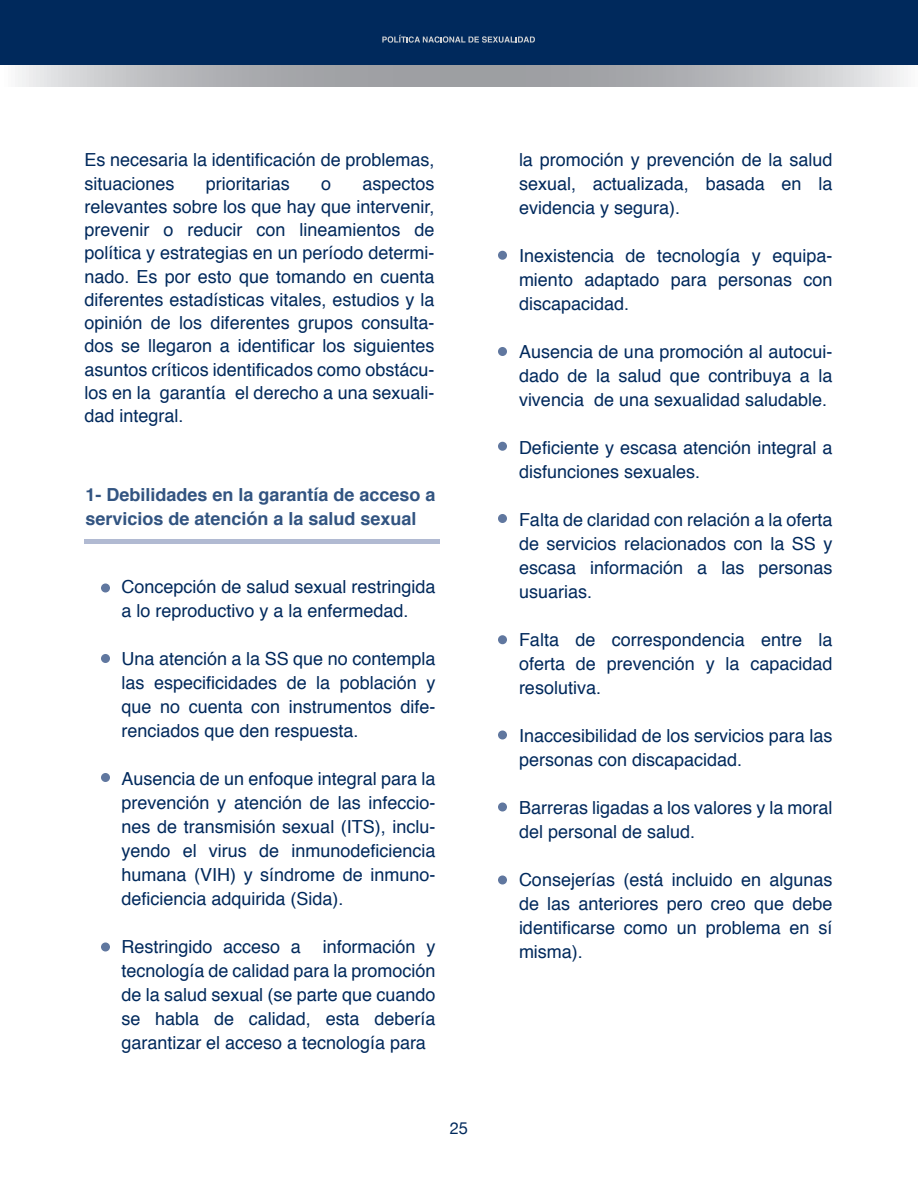
<style>
.page{position:relative;width:918px;height:1188px;background:#fff}
.page>*{position:absolute;margin:0;border:0;box-sizing:border-box;transform-origin:0 0}
.t1{font:18px/24px "Helvetica";color:#00295c;text-align:justify}
.t2{font:700 18px/24px "Helvetica";color:#325481}
.t3{font:16.5px "Helvetica Neue";color:#00295c}
</style>
<div class="page">
<svg style="left:0;top:64px;width:918px;height:22px;background:#afb2b7"></svg>
<div style="left:0;top:0;width:918px;height:64px;background:#00295c"></div>
<svg style="left:382px;top:35px;width:153px;height:8px"></svg>
<hr style="left:84px;top:539px;width:355px;height:4px;background:#b1bad2">
<div style="left:101px;top:583px;width:9px;height:9px;background:#60779f;border-radius:50%"></div>
<div style="left:498px;top:251px;width:9px;height:9px;background:#60779f;border-radius:50%"></div>
<div style="left:498px;top:347px;width:9px;height:9px;background:#60779f;border-radius:50%"></div>
<div style="left:498px;top:442px;width:9px;height:9px;background:#60779f;border-radius:50%"></div>
<div style="left:498px;top:514px;width:9px;height:9px;background:#60779f;border-radius:50%"></div>
<div style="left:498px;top:635px;width:9px;height:9px;background:#60779f;border-radius:50%"></div>
<div style="left:498px;top:802px;width:9px;height:10px;background:#60779f;border-radius:50%"></div>
<div style="left:498px;top:730px;width:9px;height:10px;background:#60779f;border-radius:50%"></div>
<div style="left:498px;top:875px;width:9px;height:9px;background:#60779f;border-radius:50%"></div>
<div style="left:101px;top:654px;width:9px;height:9px;background:#60779f;border-radius:50%"></div>
<div style="left:101px;top:773px;width:9px;height:9px;background:#60779f;border-radius:50%"></div>
<div style="left:101px;top:942px;width:9px;height:9px;background:#60779f;border-radius:50%"></div>
<p class="t1" style="left:84px;top:149px;width:351px;line-height:23.2px">Es necesaria la identificación de problemas, situaciones</p>
<p class="t1" style="left:206px;top:172px;width:86px">prioritarias</p>
<p class="t1" style="left:321px;top:172px;width:12px">o</p>
<p class="t1" style="left:84px;top:172px;width:352px;line-height:23.2px;text-indent:278px">aspectos relevantes sobre los que hay que intervenir, prevenir o reducir con lineamientos de política y estrategias en un período determi&shy;nado. Es por esto que tomando en cuenta diferentes estadísticas vitales, estudios y la opinión de los diferentes grupos consulta&shy;dos se llegaron a identificar los siguientes asuntos críticos identificados como obstácu&shy;los en la garantía el derecho a una sexuali&shy;dad integral.</p>
<p class="t2" style="left:85px;top:483px;width:352px">1- Debilidades en la garantía de acceso a servicios de atención a la salud sexual</p>
<p class="t1" style="left:121px;top:576px;width:315px">Concepción de salud sexual restringida a lo reproductivo y a la enfermedad.</p>
<p class="t1" style="left:121px;top:648px;width:316px">Una atención a la SS que no contempla las especificidades de la población y que no cuenta con instrumentos dife&shy;renciados que den respuesta.</p>
<p class="t1" style="left:121px;top:768px;width:316px">Ausencia de un enfoque integral para la prevención y atención de las infeccio&shy;nes de transmisión sexual (ITS), inclu&shy;yendo el virus de inmunodeficiencia humana (VIH) y síndrome de inmuno&shy;deficiencia adquirida (Sida).</p>
<p class="t1" style="left:121px;top:936px;width:315px">Restringido acceso a información y tecnología de calidad para la promoción de la salud sexual (se parte que cuando se habla de calidad, esta debería garantizar el acceso a tecnología para</p>
<p class="t3" style="left:450px;top:1118px;width:20px">25</p>
<p class="t1" style="left:519px;top:148px;width:315px">la promoción y prevención de la salud sexual, actualizada, basada en la evidencia y segura).</p>
<p class="t1" style="left:519px;top:244px;width:315px">Inexistencia de tecnología y equipa&shy;miento adaptado para personas con discapacidad.</p>
<p class="t1" style="left:519px;top:340px;width:315px">Ausencia de una promoción al autocui&shy;dado de la salud que contribuya a la vivencia de una sexualidad saludable.</p>
<p class="t1" style="left:519px;top:436px;width:315px">Deficiente y escasa atención integral a disfunciones sexuales.</p>
<p class="t1" style="left:519px;top:508px;width:315px">Falta de claridad con relación a la oferta de servicios relacionados con la SS y escasa información a las personas usuarias.</p>
<p class="t1" style="left:519px;top:628px;width:315px">Falta de correspondencia entre la oferta de prevención y la capacidad resolutiva.</p>
<p class="t1" style="left:519px;top:724px;width:315px">Inaccesibilidad de los servicios para las personas con discapacidad.</p>
<p class="t1" style="left:519px;top:796px;width:315px">Barreras ligadas a los valores y la moral del personal de salud.</p>
<p class="t1" style="left:519px;top:868px;width:315px">Consejerías (está incluido en algunas de las anteriores pero creo que debe identificarse como un problema en sí misma).</p>
</div>
